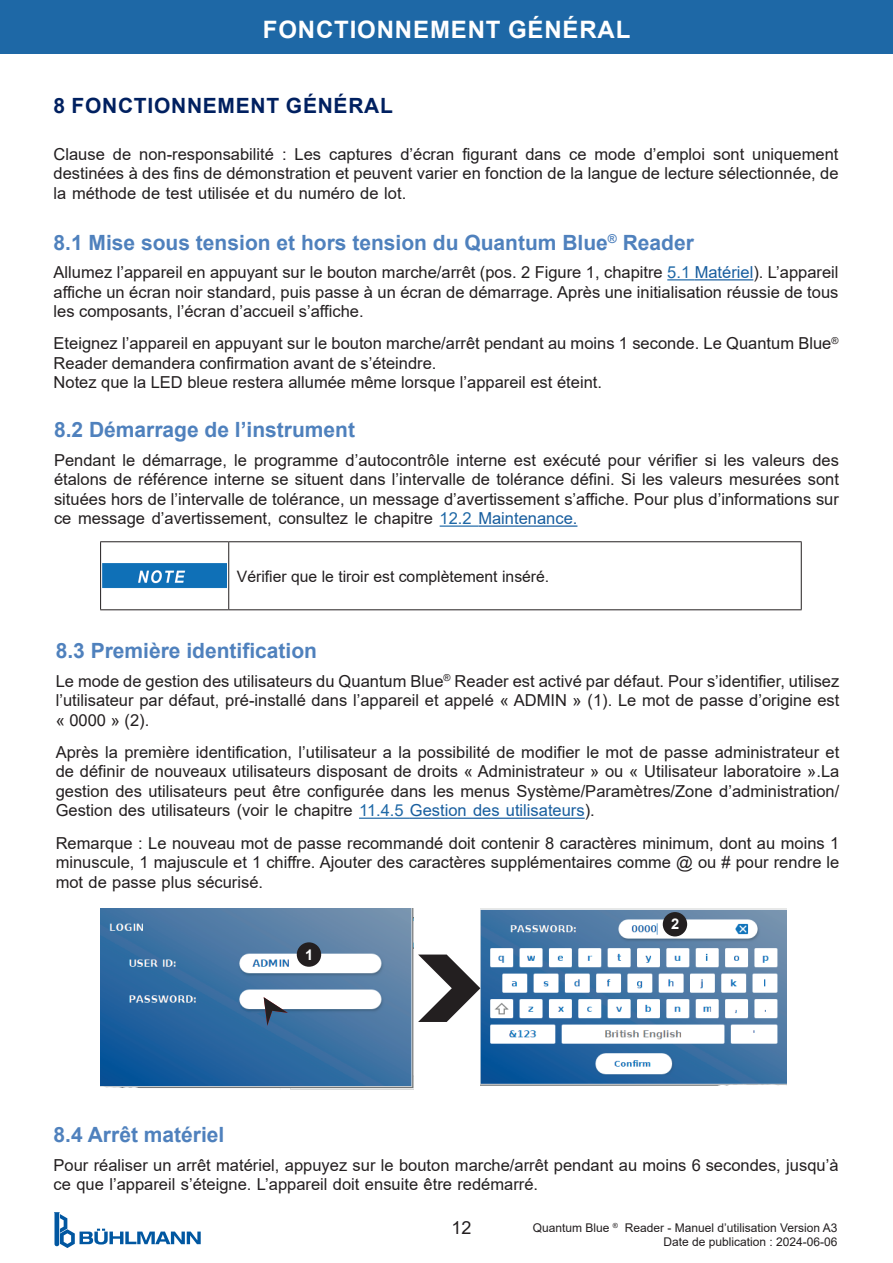
<style>
.page{position:relative;width:893px;height:1263px;background:#fff}
.page>*{position:absolute;margin:0;border:0;box-sizing:border-box;transform-origin:0 0}
.t1{font:700 24px "Arial";letter-spacing:.035em;color:#fff}
.t2{font:700 21px "Arial";color:#4f81bd}
.t3{font:700 21px "Arial";letter-spacing:.035em;color:#002060}
.t4{font:18px "Arial";color:#231f20}
.t5{font:16.5px/19.5px "Arial";color:#231f20;text-align:justify}
.t6{font:15.75px "Arial";color:#231f20}
.t7{font:700 14.7px "Arial";color:#fff}
.t8{font:12px/14.4px "Arial";color:#231f20;text-align:right}
.s1{color:#1e68a6}
.s2{color:#175d9e}
</style>
<div class="page">
<div style="left:0;top:0;width:893px;height:53px;background:#1e68a6"></div>
<svg style="left:54px;top:1212px;width:147px;height:36px"></svg>
<svg style="left:667px;top:279px;width:28px;height:1px"></svg>
<hr style="left:695px;top:279px;width:58px;height:1px;background:#175d9e">
<hr style="left:440px;top:525px;width:38px;height:2px;background:#1e68a6">
<hr style="left:478px;top:525px;width:99px;height:2px;background:#175d9e">
<hr style="left:359px;top:817px;width:51px;height:2px;background:#1e68a6">
<hr style="left:410px;top:817px;width:175px;height:2px;background:#175d9e">
<img style="left:481px;top:908px;width:305px;height:178px">
<img style="left:100px;top:908px;width:314px;height:181px">
<svg style="left:264px;top:997px;width:24px;height:29px"></svg>
<svg style="left:100px;top:1086px;width:49px;height:3px"></svg>
<svg style="left:708px;top:1084px;width:79px;height:2px"></svg>
<div style="left:664px;top:913px;width:22px;height:22px;background:#231f20;border-radius:50%"></div>
<div style="left:663px;top:912px;width:24px;height:24px;border:2px solid #231f20;border-radius:50%"></div>
<div style="left:298px;top:943px;width:22px;height:22px;background:#231f20;border-radius:50%"></div>
<div style="left:297px;top:942px;width:24px;height:25px;border:2px solid #231f20;border-radius:50%"></div>
<svg style="left:418px;top:954px;width:62px;height:68px"></svg>
<hr style="left:100px;top:541px;width:129px;height:1px;background:#231f20">
<hr style="left:229px;top:541px;width:573px;height:1px;background:#231f20">
<hr style="left:100px;top:609px;width:129px;height:1px;background:#231f20">
<hr style="left:229px;top:609px;width:573px;height:1px;background:#231f20">
<hr style="left:100px;top:542px;width:1px;height:67px;background:#231f20">
<hr style="left:228px;top:542px;width:1px;height:67px;background:#231f20">
<hr style="left:801px;top:542px;width:1px;height:67px;background:#231f20">
<img style="left:103px;top:563px;width:124px;height:25px">
<h1 class="t1" style="left:263px;top:12px;width:369px">FONCTIONNEMENT GÉNÉRAL</h1>
<p class="t3" style="left:54px;top:91px;width:341px">8 FONCTIONNEMENT GÉNÉRAL</p>
<p class="t5" style="left:54px;top:144px;width:786px">Clause de non-responsabilité : Les captures d’écran figurant dans ce mode d’emploi sont uniquement destinées à des fins de démonstration et peuvent varier en fonction de la langue de lecture sélectionnée, de la méthode de test utilisée et du numéro de lot.</p>
<p class="t2" style="left:54px;top:227px;width:642px">8.1 Mise sous tension et hors tension du Quantum Blue<sup>®</sup> Reader</p>
<p class="t5" style="left:54px;top:262px;width:786px">Allumez l’appareil en appuyant sur le bouton marche/arrêt (pos. 2 Figure 1, chapitre <span class="s1">5. 1</span> <span class="s2">Matériel</span>). L’appareil affiche un écran noir standard, puis passe à un écran de démarrage. Après une initialisation réussie de tous les composants, l’écran d’accueil s’affiche.</p>
<p class="t5" style="left:54px;top:334px;width:786px;text-align:left">Eteignez l’appareil en appuyant sur le bouton marche/arrêt pendant au moins 1 seconde. Le Quantum Blue<sup>®<br></sup>Reader demandera confirmation avant de s’éteindre.<br>Notez que la LED bleue restera allumée même lorsque l’appareil est éteint.</p>
<p class="t2" style="left:54px;top:415px;width:303px">8.2 Démarrage de l’instrument</p>
<p class="t5" style="left:54px;top:450px;width:786px">Pendant le démarrage, le programme d’autocontrôle interne est exécuté pour vérifier si les valeurs des étalons de référence interne se situent dans l’intervalle de tolérance défini. Si les valeurs mesurées sont situées hors de l’intervalle de tolérance, un message d’avertissement s’affiche. Pour plus d’informations sur ce message d’avertissement, consultez le chapitre <span class="s1">12.2</span> <span class="s2">Maintenance.</span></p>
<p class="t6" style="left:237px;top:565px;width:311px">Vérifier que le tiroir est complètement inséré.</p>
<p class="t2" style="left:56px;top:636px;width:263px">8.3 Première identification</p>
<p class="t5" style="left:56px;top:671px;width:785px">Le mode de gestion des utilisateurs du Quantum Blue<sup>®</sup> Reader est activé par défaut. Pour s’identifier, utilisez l’utilisateur par défaut, pré-installé dans l’appareil et appelé « ADMIN » (1). Le mot de passe d’origine est « 0000 » (2).</p>
<p class="t5" style="left:56px;top:742px;width:785px">Après la première identification, l’utilisateur a la possibilité de modifier le mot de passe administrateur et de définir de nouveaux utilisateurs disposant de droits « Administrateur » ou « Utilisateur laboratoire ». La gestion des utilisateurs peut être configurée dans les menus Système/Paramètres/Zone d’administration/ Gestion des utilisateurs (voir le chapitre <span class="s1">11.4.5</span> <span class="s2">Gestion des utilisateurs</span>).</p>
<p class="t5" style="left:56px;top:833px;width:785px">Remarque : Le nouveau mot de passe recommandé doit contenir 8 caractères minimum, dont au moins 1 minuscule, 1 majuscule et 1 chiffre. Ajouter des caractères supplémentaires comme @ ou # pour rendre le mot de passe plus sécurisé.</p>
<p class="t7" style="left:671px;top:914px;width:10px">2</p>
<p class="t7" style="left:305px;top:944px;width:10px">1</p>
<p class="t2" style="left:54px;top:1120px;width:172px">8.4 Arrêt matériel</p>
<p class="t5" style="left:54px;top:1155px;width:786px">Pour réaliser un arrêt matériel, appuyez sur le bouton marche/arrêt pendant au moins 6 secondes, jusqu’à ce que l’appareil s’éteigne. L’appareil doit ensuite être redémarré.</p>
<p class="t4" style="left:451px;top:1215px;width:22px">12</p>
<p class="t8" style="left:533px;top:1220px;width:306px">Quantum Blue <sup>®</sup> Reader - Manuel d’utilisation Version A3<br>Date de publication : 2024-06-06</p>
</div>
